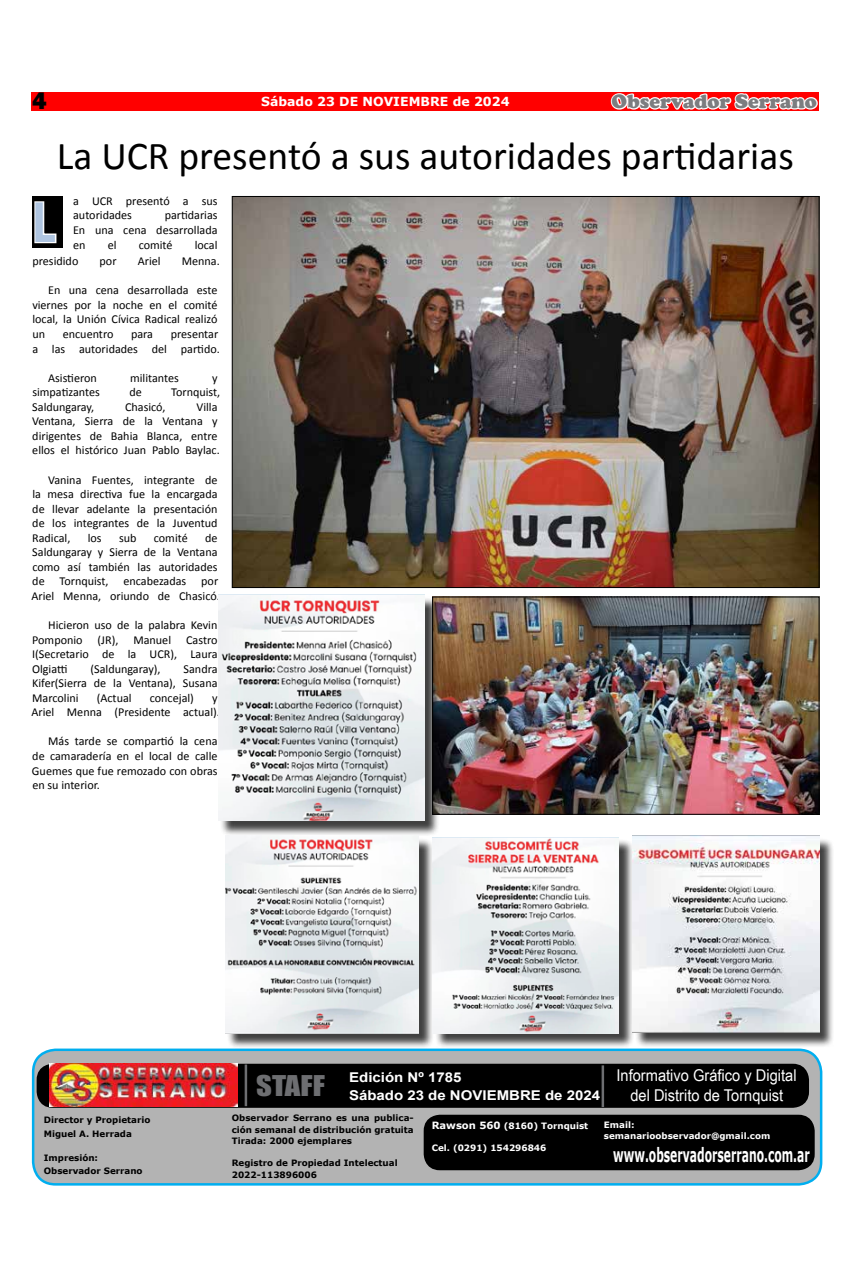
<style>
.page{position:relative;width:851px;height:1276px;background:#fff}
.page>*{position:absolute;margin:0;border:0;box-sizing:border-box;transform-origin:0 0}
.t1{font:700 56.25px "Ebrima";color:#afc5e1;scale:.83 1}
.t2{font:39.62px "Calibri";color:#000}
.t3{font:26.25px "Impact";color:#6d6e71;scale:1.17 1}
.t4{font:800 24.62px "Franklin Gothic";color:#000}
.t5{font:900 20px "Cooper";color:#7c7d80}
.t6{font:700 19.75px "Verdana";color:#fff;scale:.55 1}
.t7{font:16.25px/19.5px "Arial Narrow";color:#fff;text-align:center;scale:1.1 1}
.t8{font:700 13.5px/18px "Arial";color:#fff;scale:1.11 1}
.t9{font:700 12.5px "Verdana";color:#fff}
.t10{font:12.12px/14.5px "Calibri";color:#000;text-align:justify}
.t11{font:700 8.75px/11.2px "Verdana";color:#000}
.t12{font:700 8.75px/11.2px "Verdana";color:#fff}
.s1{font-size:10px}
</style>
<div class="page">
<div style="left:32px;top:92px;width:787px;height:18px;background:#f00"></div>
<svg style="left:609px;top:93px;width:210px;height:18px"></svg>
<div style="left:33px;top:1049px;width:788px;height:135px;background:#b3b3b3;border-radius:22px"></div>
<div style="left:32px;top:1048px;width:790px;height:137px;border:2px solid #00aeef;border-radius:22px"></div>
<div style="left:425px;top:1116px;width:388px;height:53px;background:#000;border-radius:15px"></div>
<div style="left:423px;top:1114px;width:391px;height:56px;border:2px solid #000;border-radius:15px"></div>
<div style="left:38px;top:1065px;width:769px;height:41px;background:#000;border-radius:15px"></div>
<div style="left:37px;top:1063px;width:771px;height:44px;border:2px solid #000;border-radius:15px"></div>
<img style="left:50px;top:1063px;width:187px;height:43px">
<hr style="left:601px;top:1065px;width:3px;height:42px;background:#6d6e71">
<hr style="left:244px;top:1064px;width:3px;height:42px;background:#6d6e71">
<div style="left:32px;top:196px;width:31px;height:52px;background:#000"></div>
<svg style="left:34px;top:201px;width:23px;height:43px"></svg>
<img style="left:234px;top:198px;width:583px;height:388px">
<img style="left:440px;top:598px;width:377px;height:214px">
<div style="left:432px;top:596px;width:387px;height:218px;border:1px solid #000"></div>
<div style="left:220px;top:596px;width:220px;height:240px;background:#000;opacity:.75"></div>
<img style="left:218px;top:594px;width:206px;height:226px">
<div style="left:227px;top:837px;width:207px;height:212px;background:#000;opacity:.75"></div>
<img style="left:225px;top:835px;width:193px;height:198px">
<div style="left:434px;top:839px;width:200px;height:209px;background:#000;opacity:.75"></div>
<img style="left:432px;top:837px;width:186px;height:196px">
<div style="left:634px;top:837px;width:200px;height:210px;background:#000;opacity:.75"></div>
<img style="left:632px;top:835px;width:187px;height:197px">
<h3 class="t4" style="left:32px;top:85px;width:16px">4</h3>
<p class="t9" style="left:261px;top:93px;width:250px">Sábado 23 DE NOVIEMBRE de 2024</p>
<h3 class="t5" style="left:611px;top:90px;width:207px">Observador Serrano</h3>
<h2 class="t2" style="left:57px;top:131px;width:738px">La UCR presentó a sus autoridades partidarias</h2>
<h1 class="t1" style="left:32px;top:180px;width:30px">L</h1>
<p class="t10" style="left:73px;top:194px;width:146px">a UCR presentó a sus autoridades</p>
<p class="t10" style="left:73px;top:208px;width:146px;text-indent:92px">partidarias En una cena desarrollada en</p>
<p class="t10" style="left:108px;top:237px;width:10px">el</p>
<p class="t10" style="left:139px;top:237px;width:35px">comité</p>
<p class="t10" style="left:195px;top:237px;width:24px">local</p>
<p class="t10" style="left:32px;top:254px;width:47px">presidido</p>
<p class="t10" style="left:100px;top:254px;width:18px">por</p>
<p class="t10" style="left:138px;top:254px;width:24px">Ariel</p>
<p class="t10" style="left:182px;top:254px;width:39px">Menna.</p>
<p class="t10" style="left:32px;top:283px;width:187px;text-indent:16px">En una cena desarrollada este viernes por la noche en el comité local, la Unión Cívica Radical realizó un</p>
<p class="t10" style="left:32px;top:327px;width:189px;text-align:right">presentar<br>a las autoridades del partido.</p>
<p class="t10" style="left:48px;top:370px;width:50px">Asistieron</p>
<p class="t10" style="left:130px;top:370px;width:50px">militantes</p>
<p class="t10" style="left:212px;top:370px;width:7px">y</p>
<p class="t10" style="left:32px;top:385px;width:69px">simpatizantes</p>
<p class="t10" style="left:129px;top:385px;width:14px">de</p>
<p class="t10" style="left:171px;top:385px;width:51px">Tornquist,</p>
<p class="t10" style="left:32px;top:399px;width:63px">Saldungaray,</p>
<p class="t10" style="left:125px;top:399px;width:42px">Chasicó,</p>
<p class="t10" style="left:63px;top:327px;width:52px">encuentro</p>
<p class="t10" style="left:131px;top:327px;width:23px">para</p>
<p class="t10" style="left:32px;top:399px;width:189px;text-align:left;text-indent:164px">Villa<br>Ventana, Sierra de la Ventana y dirigentes de Bahia Blanca, entre ellos el histórico Juan Pablo Baylac.</p>
<p class="t10" style="left:32px;top:472px;width:187px;text-indent:16px">Vanina Fuentes, integrante de la mesa directiva fue la encargada de llevar adelante la presentación de los integrantes de la Juventud Radical,</p>
<p class="t10" style="left:88px;top:530px;width:15px">los</p>
<p class="t10" style="left:119px;top:530px;width:19px">sub</p>
<p class="t10" style="left:154px;top:530px;width:35px">comité</p>
<p class="t10" style="left:32px;top:530px;width:190px;text-align:left;text-indent:173px">de<br>Saldungaray y Sierra de la Ventana como así también las autoridades de Tornquist, encabezadas por<br>Ariel Menna, oriundo de Chasicó.</p>
<p class="t10" style="left:32px;top:618px;width:187px;text-indent:16px">Hicieron uso de la palabra Kevin Pomponio (JR), Manuel Castro I(Secretario de la UCR), Laura Olgiatti</p>
<p class="t10" style="left:90px;top:661px;width:71px">(Saldungaray),</p>
<p class="t10" style="left:32px;top:661px;width:187px;text-indent:151px">Sandra Kifer(Sierra de la Ventana), Susana Marcolini</p>
<p class="t10" style="left:97px;top:690px;width:36px">(Actual</p>
<p class="t10" style="left:150px;top:690px;width:46px">concejal)</p>
<p class="t10" style="left:32px;top:690px;width:190px;text-align:right">y<br>Ariel Menna (Presidente actual).</p>
<p class="t10" style="left:32px;top:734px;width:187px;text-indent:16px">Más tarde se compartió la cena de camaradería en el local de calle Guemes que fue remozado con obras en su interior.</p>
<p class="t11" style="left:44px;top:1113px;width:108px;line-height:13.8px">Director y Propietario<br>Miguel A. Herrada</p>
<p class="t11" style="left:44px;top:1151px;width:100px;line-height:12.5px">Impresión:<br>Observador Serrano</p>
<h3 class="t7" style="left:616px;top:1065px;width:165px">Informativo Gráfico y Digital del Distrito de Tornquist</h3>
<p class="t12" style="left:604px;top:1119px;width:168px">Email: semanarioobservador@gmail.com</p>
<h3 class="t6" style="left:613px;top:1140px;width:358px">www.observadorserrano.com.ar</h3>
<h3 class="t3" style="left:256px;top:1065px;width:60px">STAFF</h3>
<p class="t8" style="left:349px;top:1069px;width:228px">Edición Nº 1785<br>Sábado 23 de NOVIEMBRE de 2024</p>
<p class="t11" style="left:232px;top:1112px;width:183px;text-align:justify">Observador Serrano es una publica&shy;ción semanal de distribución gratuita Tirada: 2000 ejemplares</p>
<p class="t11" style="left:232px;top:1157px;width:167px">Registro de Propiedad Intelectual<br>2022-113896006</p>
<p class="t12" style="left:431px;top:1120px;width:158px"><span class="s1">Rawson 560</span> (8160) Tornquist</p>
<p class="t12" style="left:431px;top:1142px;width:116px">Cel. (0291) 154296846</p>
</div>
